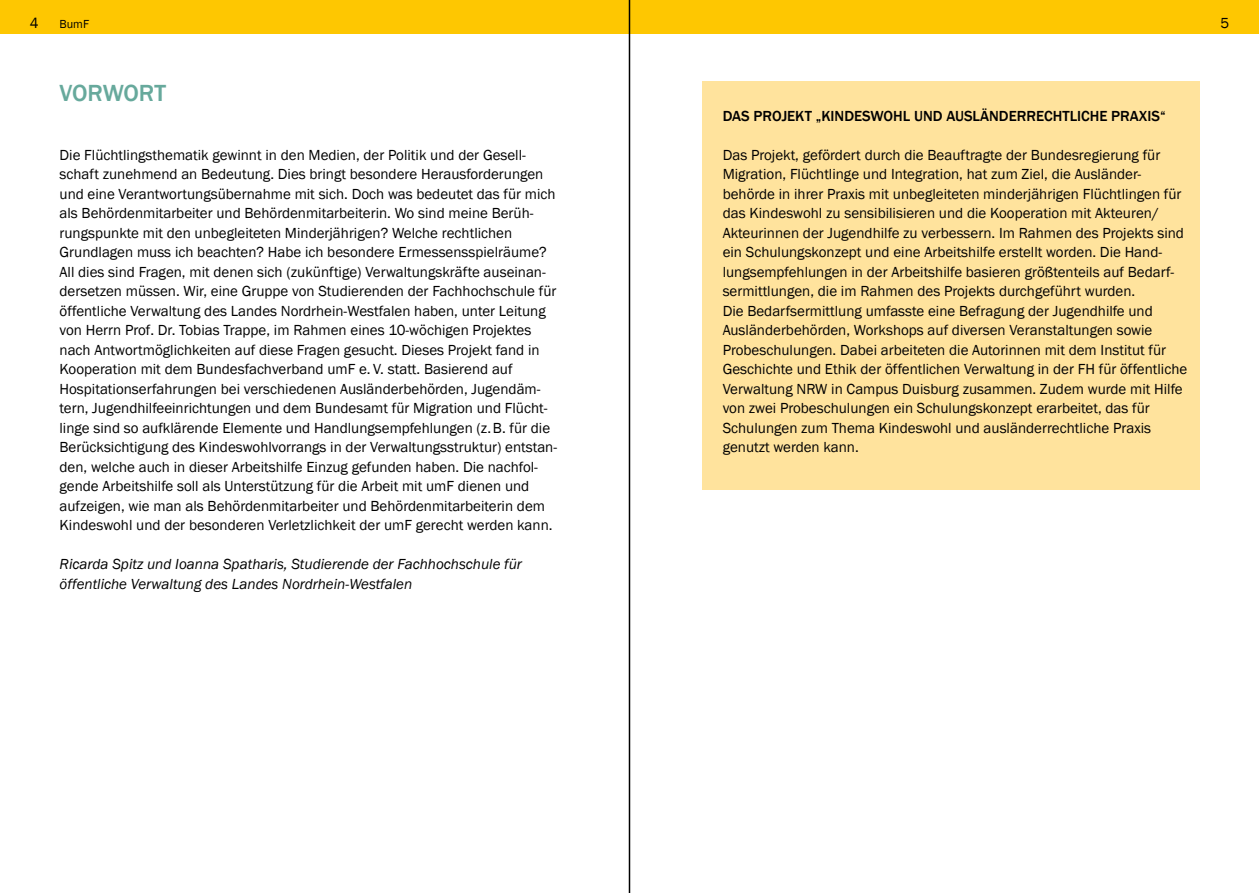
<style>
.page{position:relative;width:1259px;height:893px;background:#fff}
.page>*{position:absolute;margin:0;border:0;box-sizing:border-box;transform-origin:0 0}
.Head_1_ohne_Nummer{font:500 24px "Franklin Gothic";letter-spacing:-.005em;color:#67a99c}
.Text{font:15px/19.5px "Franklin Gothic";color:#000}
.Text-2{font:italic 15px/19.5px "Franklin Gothic";color:#000}
.Text-3{font:500 15px "Franklin Gothic";color:#000}
.t1{font:12px "Franklin Gothic";color:#000}
</style>
<div class="page">
<div style="left:702px;top:82px;width:497px;height:408px;background:#ffe39d"></div>
<div style="left:0;top:0;width:629px;height:34px;background:#fec701"></div>
<div style="left:629px;top:0;width:630px;height:34px;background:#fec701"></div>
<hr style="left:629px;top:0;width:1px;height:893px;background:#000">
<p class="Text" style="left:30px;top:13px;width:10px">4</p>
<p class="t1" style="left:60px;top:16px;width:31px">BumF</p>
<p class="Text" style="left:1220px;top:13px;width:10px">5</p>
<p class="Head_1_ohne_Nummer" style="left:60px;top:78px;width:108px">VORWORT</p>
<p class="Text" style="left:60px;top:145px;width:499px">Die Flüchtlingsthematik gewinnt in den Medien, der Politik und der Gesell&shy;schaft zunehmend an Bedeutung. Dies bringt besondere Herausforderungen und eine Verantwortungsübernahme mit sich. Doch was bedeutet das für mich als Behördenmitarbeiter und Behördenmitarbeiterin. Wo sind meine Berüh&shy;rungspunkte mit den unbegleiteten Minderjährigen? Welche rechtlichen Grundlagen muss ich beachten? Habe ich besondere Ermessensspielräume?<br>All dies sind Fragen, mit denen sich (zukünftige) Verwaltungskräfte auseinan&shy;dersetzen müssen. Wir, eine Gruppe von Studierenden der Fachhochschule für öffentliche Verwaltung des Landes Nordrhein-Westfalen haben, unter Leitung von Herrn Prof. Dr. Tobias Trappe, im Rahmen eines 10-wöchigen Projektes nach Antwortmöglichkeiten auf diese Fragen gesucht. Dieses Projekt fand in Kooperation mit dem Bundesfachverband umF e. V. statt. Basierend auf Hospitationserfahrungen bei verschiedenen Ausländerbehörden, Jugendäm&shy;tern, Jugendhilfeeinrichtungen und dem Bundesamt für Migration und Flücht&shy;linge sind so aufklärende Elemente und Handlungsempfehlungen (z.B. für die Berücksichtigung des Kindeswohlvorrangs in der Verwaltungsstruktur) entstan&shy;den, welche auch in dieser Arbeitshilfe Einzug gefunden haben. Die nachfol&shy;gende Arbeitshilfe soll als Unterstützung für die Arbeit mit umF dienen und aufzeigen, wie man als Behördenmitarbeiter und Behördenmitarbeiterin dem Kindeswohl und der besonderen Verletzlichkeit der umF gerecht werden kann.</p>
<p class="Text-2" style="left:60px;top:555px;width:464px">Ricarda Spitz und Ioanna Spatharis, Studierende der Fachhochschule für öffentliche Verwaltung des Landes Nordrhein-Westfalen</p>
<p class="Text-3" style="left:722px;top:106px;width:444px">DAS PROJEKT „KINDESWOHL UND AUSLÄNDERRECHTLICHE PRAXIS“</p>
<p class="Text" style="left:722px;top:145px;width:466px">Das Projekt, gefördert durch die Beauftragte der Bundesregierung für Migration, Flüchtlinge und Integration, hat zum Ziel, die Ausländer&shy;behörde in ihrer Praxis mit unbegleiteten minderjährigen Flüchtlingen für das Kindeswohl zu sensibilisieren und die Kooperation mit Akteuren/ Akteurinnen der Jugendhilfe zu verbessern. Im Rahmen des Projekts sind ein Schulungskonzept und eine Arbeitshilfe erstellt worden. Die Hand&shy;lungsempfehlungen in der Arbeitshilfe basieren größtenteils auf Bedarf&shy;sermittlungen, die im Rahmen des Projekts durchgeführt wurden.<br>Die Bedarfsermittlung umfasste eine Befragung der Jugendhilfe und Ausländerbehörden, Workshops auf diversen Veranstaltungen sowie Probeschulungen. Dabei arbeiteten die Autorinnen mit dem Institut für Geschichte und Ethik der öffentlichen Verwaltung in der FH für öffentliche Verwaltung NRW in Campus Duisburg zusammen. Zudem wurde mit Hilfe von zwei Probeschulungen ein Schulungskonzept erarbeitet, das für Schulungen zum Thema Kindeswohl und ausländerrechtliche Praxis genutzt werden kann.</p>
</div>
